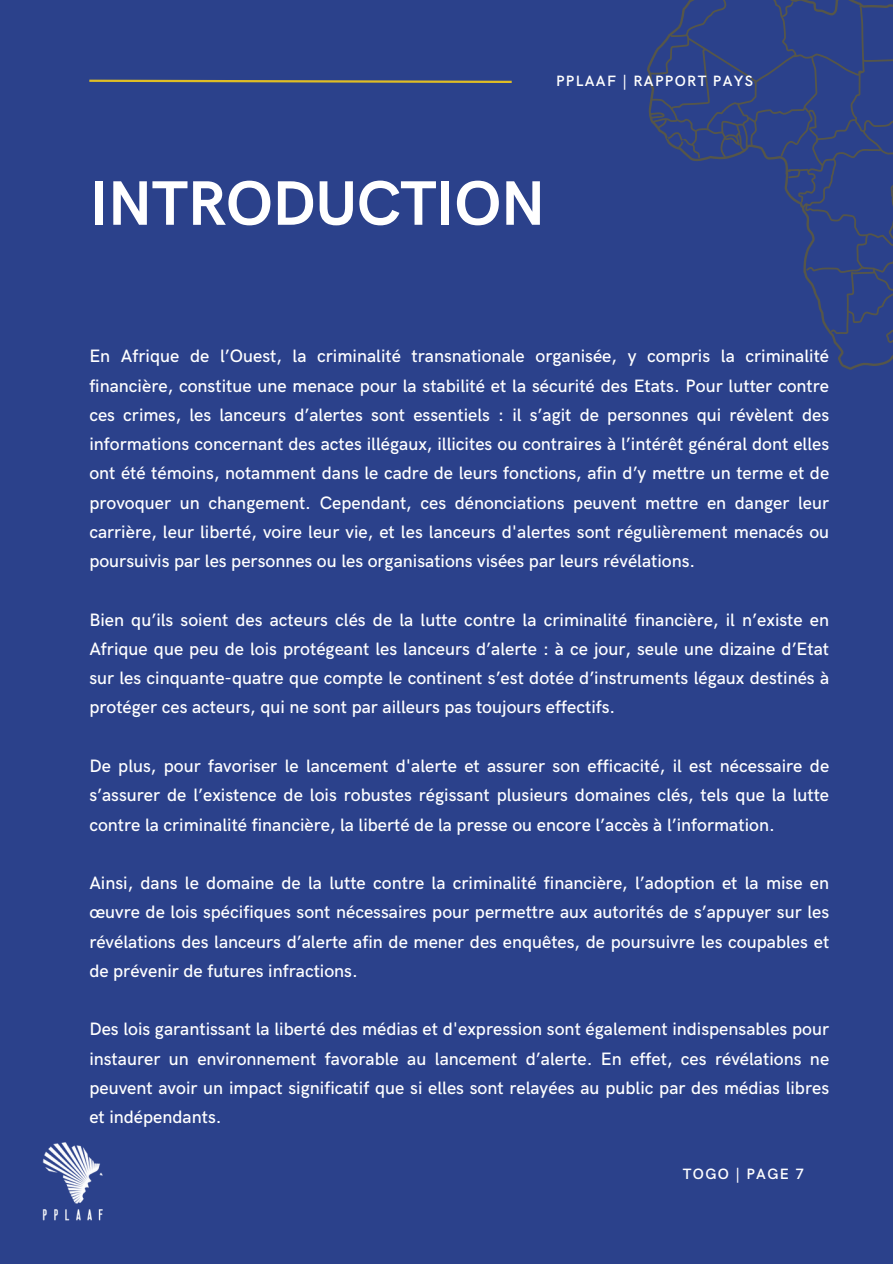
<style>
.page{position:relative;width:893px;height:1264px;background:#fff}
.page>*{position:absolute;margin:0;border:0;box-sizing:border-box;transform-origin:0 0}
.t1{font:700 63px "HK Grotesk";letter-spacing:-.01em;color:#fff}
.t2{font:500 18px/29.2px "HK Grotesk";color:#fff;text-align:justify}
.t3{font:600 15px "HK Grotesk";letter-spacing:.09em;color:#fff}
</style>
<div class="page">
<div style="left:0;top:0;width:892px;height:1263px;background:#2b418b"></div>
<svg style="left:89px;top:79px;width:423px;height:4px"></svg>
<img style="left:42px;top:1142px;width:61px;height:79px">
<svg style="left:647px;top:0;width:245px;height:370px"></svg>
<p class="t3" style="left:556px;top:72px;width:199px">PPLAAF | RAPPORT PAYS</p>
<p class="t1" style="left:89px;top:168px;width:457px">INTRODUCTION</p>
<p class="t2" style="left:89px;top:342px;width:741px">En Afrique de l’Ouest, la criminalité transnationale organisée, y compris la criminalité financière, constitue une menace pour la stabilité et la sécurité des Etats. Pour lutter contre ces crimes, les lanceurs d’alertes sont essentiels : il s’agit de personnes qui révèlent des informations concernant des actes illégaux, illicites ou contraires à l’intérêt général dont elles ont été témoins, notamment dans le cadre de leurs fonctions, afin d’y mettre un terme et de provoquer un changement. Cependant, ces dénonciations peuvent mettre en danger leur carrière, leur liberté, voire leur vie, et les lanceurs d'alertes sont régulièrement menacés ou poursuivis par les personnes ou les organisations visées par leurs révélations.</p>
<p class="t2" style="left:89px;top:605px;width:741px">Bien qu’ils soient des acteurs clés de la lutte contre la criminalité financière, il n’existe en Afrique que peu de lois protégeant les lanceurs d’alerte : à ce jour, seule une dizaine d’Etat sur les cinquante-quatre que compte le continent s’est dotée d’instruments légaux destinés à protéger ces acteurs, qui ne sont par ailleurs pas toujours effectifs.</p>
<p class="t2" style="left:89px;top:752px;width:741px">De plus, pour favoriser le lancement d'alerte et assurer son efficacité, il est nécessaire de s’assurer de l’existence de lois robustes régissant plusieurs domaines clés, tels que la lutte contre la criminalité financière, la liberté de la presse ou encore l’accès à l’information.</p>
<p class="t2" style="left:89px;top:869px;width:741px">Ainsi, dans le domaine de la lutte contre la criminalité financière, l’adoption et la mise en œuvre de lois spécifiques sont nécessaires pour permettre aux autorités de s’appuyer sur les révélations des lanceurs d’alerte afin de mener des enquêtes, de poursuivre les coupables et de prévenir de futures infractions.</p>
<p class="t2" style="left:89px;top:1015px;width:741px">Des lois garantissant la liberté des médias et d'expression sont également indispensables pour instaurer un environnement favorable au lancement d’alerte. En effet, ces révélations ne peuvent avoir un impact significatif que si elles sont relayées au public par des médias libres et indépendants.</p>
<p class="t3" style="left:682px;top:1165px;width:123px">TOGO | PAGE 7</p>
</div>
